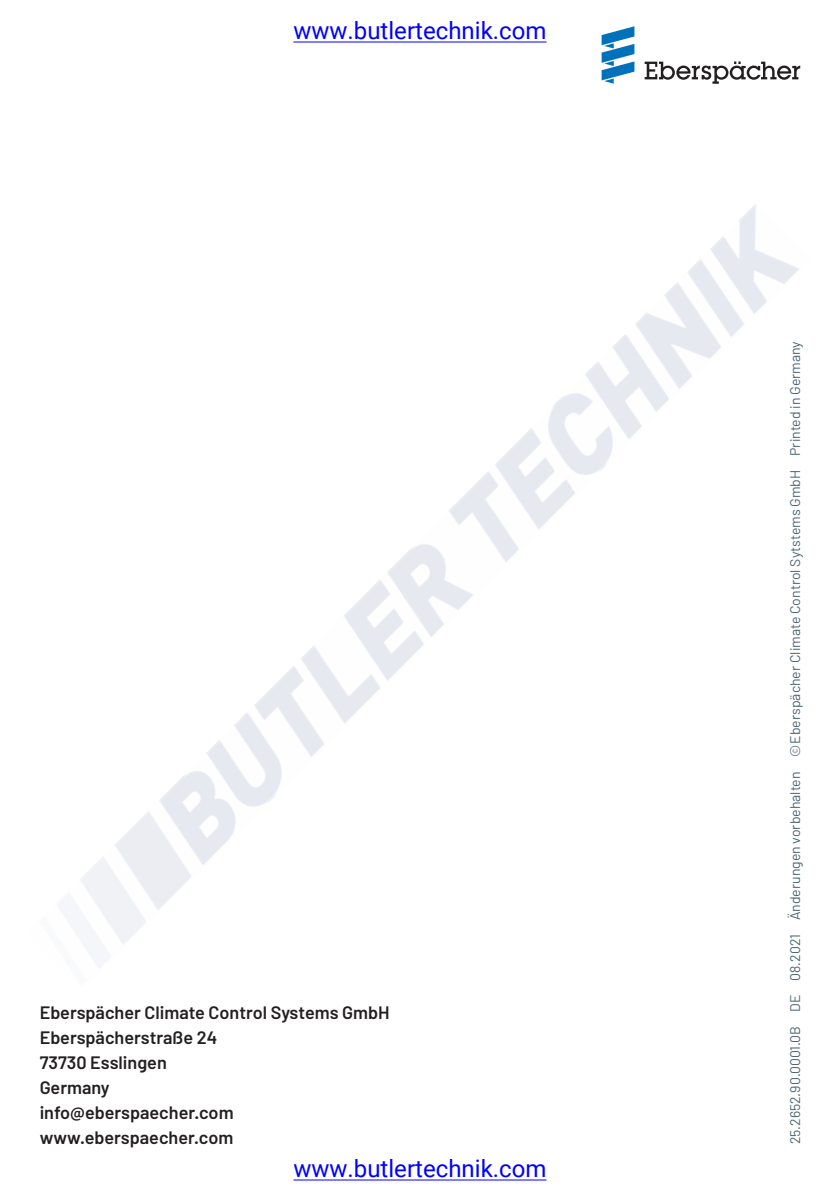
<style>
.page{position:relative;width:840px;height:1191px;background:#fff}
.page>*{position:absolute;margin:0;border:0;box-sizing:border-box;transform-origin:0 0}
.t1{font:24px "Roboto";color:#00f}
.t2{font:600 18px/25px "Barlow";color:#231f20}
.t3{font:14px "Barlow";color:#496572}
</style>
<div class="page">
<svg style="left:644px;top:61px;width:155px;height:23px"></svg>
<svg style="left:601px;top:26px;width:33px;height:58px"></svg>
<hr style="left:293px;top:42px;width:253px;height:1px;background:#00f">
<hr style="left:293px;top:1179px;width:253px;height:1px;background:#00f">
<img style="left:58px;top:205px;width:741px;height:762px">
<h1 class="t1" style="left:293px;top:14px;width:254px">www.butlertechnik.com</h1>
<p class="t2" style="left:40px;top:1000px;width:351px">Eberspächer Climate Control Systems GmbH<br>Eberspächerstraße 24<br>73730 Esslingen<br>Germany<br>info@eberspaecher.com www.eberspaecher.com</p>
<h1 class="t1" style="left:293px;top:1152px;width:254px">www.butlertechnik.com</h1>
<p class="t3" style="left:786px;top:1144px;width:804px;rotate:-90deg">25.2652.90.0001.0B DE 08.2021 Änderungen vorbehalten ©Eberspächer Climate Control Sytstems GmbH Printed in Germany</p>
</div>
